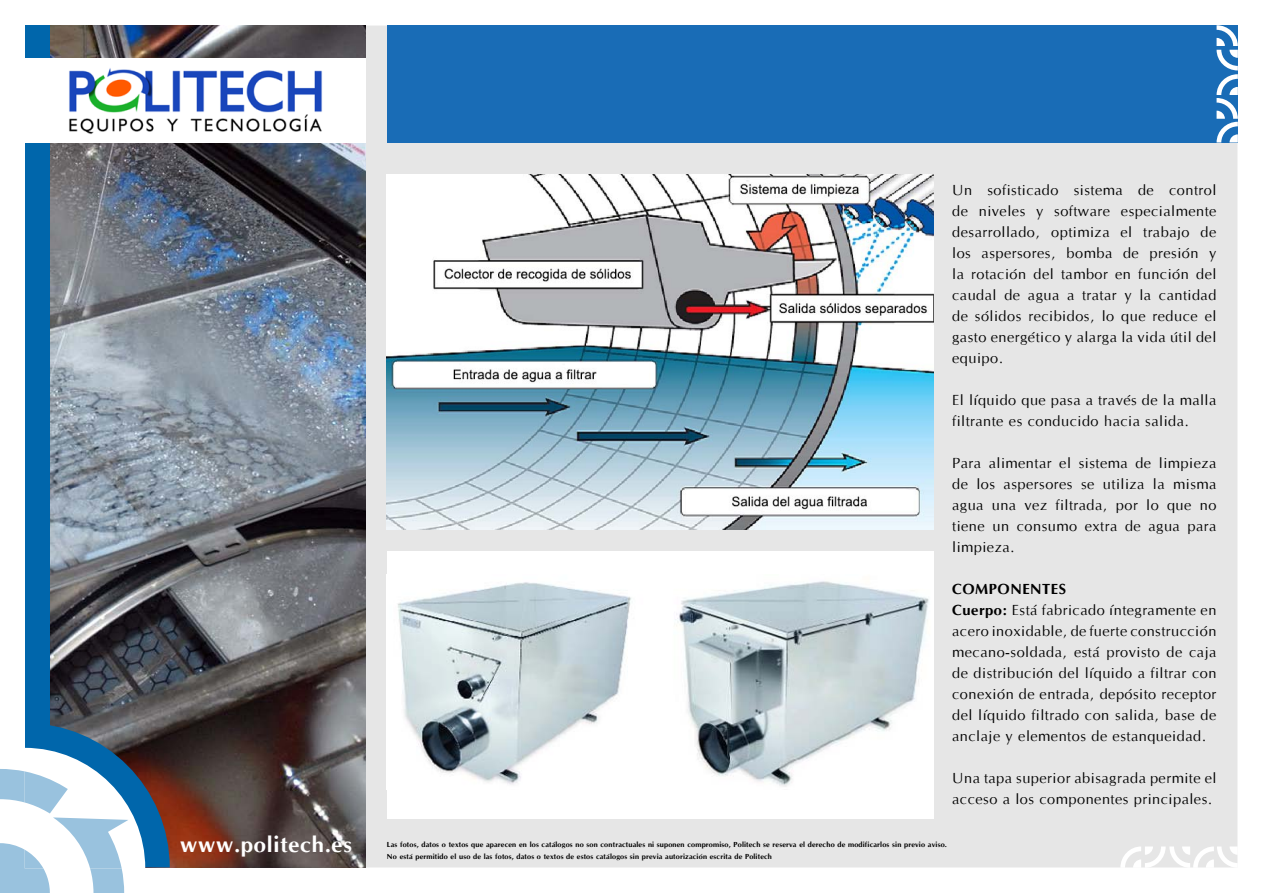
<style>
.page{position:relative;width:1263px;height:893px;background:#fff}
.page>*{position:absolute;margin:0;border:0;box-sizing:border-box;transform-origin:0 0}
.t1{font:700 22.5px "Optane";letter-spacing:.025em;color:#fff}
.t2{font:15px/21px "Optane";letter-spacing:.025em;color:#000}
.t3{font:700 7.5px/12px "Optane";letter-spacing:.01em;color:#000}
.s1{font-weight:700}
</style>
<div class="page">
<div style="left:26px;top:26px;width:1211px;height:841px;background:#e6e6e6"></div>
<img style="left:50px;top:26px;width:316px;height:841px">
<div style="left:25px;top:26px;width:25px;height:817px;background:#0066ab"></div>
<svg style="left:0;top:723px;width:170px;height:170px"></svg>
<div style="left:387px;top:26px;width:850px;height:116px;background:#196cb6"></div>
<svg style="left:1216px;top:25px;width:22px;height:118px"></svg>
<svg style="left:1120px;top:846px;width:118px;height:22px"></svg>
<div style="left:0;top:58px;width:366px;height:84px;background:#fff"></div>
<img style="left:69px;top:68px;width:253px;height:66px">
<img style="left:387px;top:174px;width:546px;height:356px">
<div style="left:387px;top:551px;width:546px;height:268px;background:#fff"></div>
<img style="left:398px;top:581px;width:531px;height:206px">
<p class="t2" style="left:952px;top:179px;width:266px;text-align:justify">Un sofisticado sistema de control de niveles y software especialmente desarrollado, optimiza el trabajo de los aspersores, bomba de presión y la rotación del tambor en función del caudal de agua a tratar y la cantidad de sólidos recibidos, lo que reduce el gasto energético y alarga la vida útil del equipo.</p>
<p class="t2" style="left:952px;top:389px;width:266px">El líquido que pasa a través de la malla filtrante es conducido hacia salida.</p>
<p class="t2" style="left:952px;top:452px;width:266px;text-align:justify">Para alimentar el sistema de limpieza de los aspersores se utiliza la misma agua una vez filtrada, por lo que no tiene un consumo extra de agua para limpieza.</p>
<p class="t2" style="left:952px;top:578px;width:266px"><span class="s1">COMPONENTES<br>Cuerpo:</span> Está fabricado íntegramente en acero inoxidable, de fuerte construcción mecano-soldada, está provisto de caja de distribución del líquido a filtrar con conexión de entrada, depósito receptor del líquido filtrado con salida, base de anclaje y elementos de estanqueidad.</p>
<p class="t2" style="left:952px;top:767px;width:266px">Una tapa superior abisagrada permite el acceso a los componentes principales.</p>
<h1 class="t1" style="left:180px;top:831px;width:174px">www.politech.es</h1>
<p class="t3" style="left:387px;top:838px;width:561px">Las fotos, datos o textos que aparecen en los catálogos no son contractuales ni suponen compromiso, Politech se reserva el derecho de modificarlos sin previo aviso.<br>No está permitido el uso de las fotos, datos o textos de estos catálogos sin previa autorización escrita de Politech</p>
</div>
